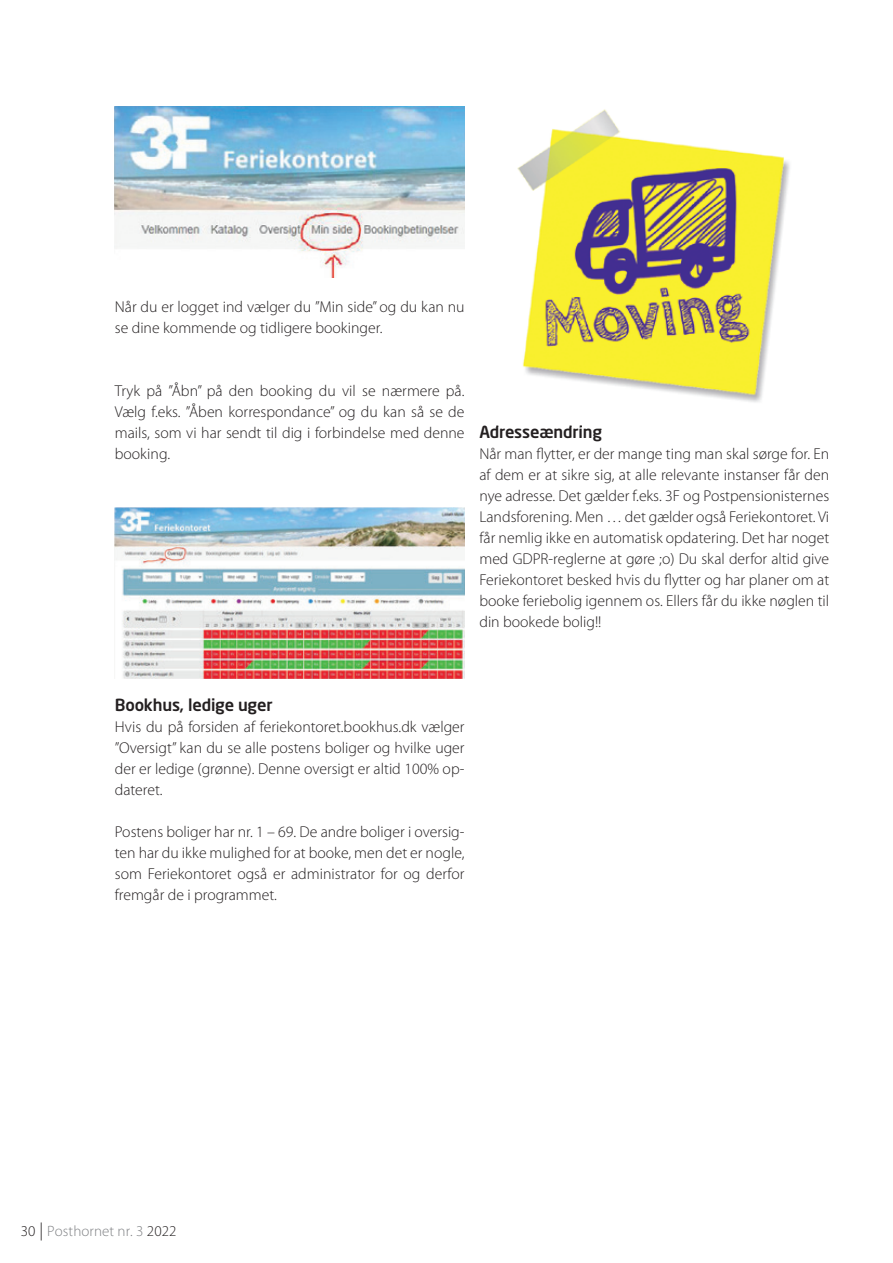
<style>
.page{position:relative;width:893px;height:1263px;background:#fff}
.page>*{position:absolute;margin:0;border:0;box-sizing:border-box;transform-origin:0 0}
.t1{font:500 16.5px "Neo Sans Pro";letter-spacing:-.01em;color:#231f20}
.t2{font:300 15.75px/21px "Myriad Pro";color:#231f20;text-align:justify}
.t3{font:300 15px "Myriad Pro";letter-spacing:.005em;color:#808285}
.s1{color:#231f20}
.s2{font-size:18px;color:#231f20}
</style>
<div class="page">
<img style="left:115px;top:508px;width:350px;height:170px">
<img style="left:115px;top:106px;width:350px;height:172px">
<img style="left:517px;top:109px;width:273px;height:293px">
<p class="t2" style="left:115px;top:297px;width:351px">Når du er logget ind vælger du ”Min side” og du kan nu se dine kommende og tidligere bookinger.</p>
<p class="t2" style="left:115px;top:381px;width:351px">Tryk på ”Åbn” på den booking du vil se nærmere på.<br>Vælg f.eks. ”Åben korrespondance” og du kan så se de mails, som vi har sendt til dig i forbindelse med denne booking.</p>
<p class="t1" style="left:479px;top:422px;width:124px">Adresseændring</p>
<p class="t2" style="left:479px;top:444px;width:351px">Når man flytter, er der mange ting man skal sørge for. En af dem er at sikre sig, at alle relevante instanser får den nye adresse. Det gælder f.eks. 3F og Postpensionisternes Landsforening. Men … det gælder også Feriekontoret. Vi får nemlig ikke en automatisk opdatering. Det har noget med GDPR-reglerne at gøre ;o) Du skal derfor altid give Feriekontoret besked hvis du flytter og har planer om at booke feriebolig igennem os. Ellers får du ikke nøglen til din bookede bolig!!</p>
<p class="t1" style="left:115px;top:695px;width:159px">Bookhus, ledige uger</p>
<p class="t2" style="left:115px;top:717px;width:351px">Hvis du på forsiden af feriekontoret.bookhus.dk vælger ”Oversigt” kan du se alle postens boliger og hvilke uger der er ledige (grønne). Denne oversigt er altid 100% op&shy;dateret.</p>
<p class="t2" style="left:115px;top:822px;width:351px">Postens boliger har nr. 1 – 69. De andre boliger i oversig&shy;ten har du ikke mulighed for at booke, men det er nogle, som Feriekontoret også er administrator for og derfor fremgår de i programmet.</p>
<p class="t3" style="left:21px;top:1223px;width:157px"><span class="s1">30</span> <span class="s2">|</span> Posthornet nr. 3 <span class="s1">2022</span></p>
</div>
